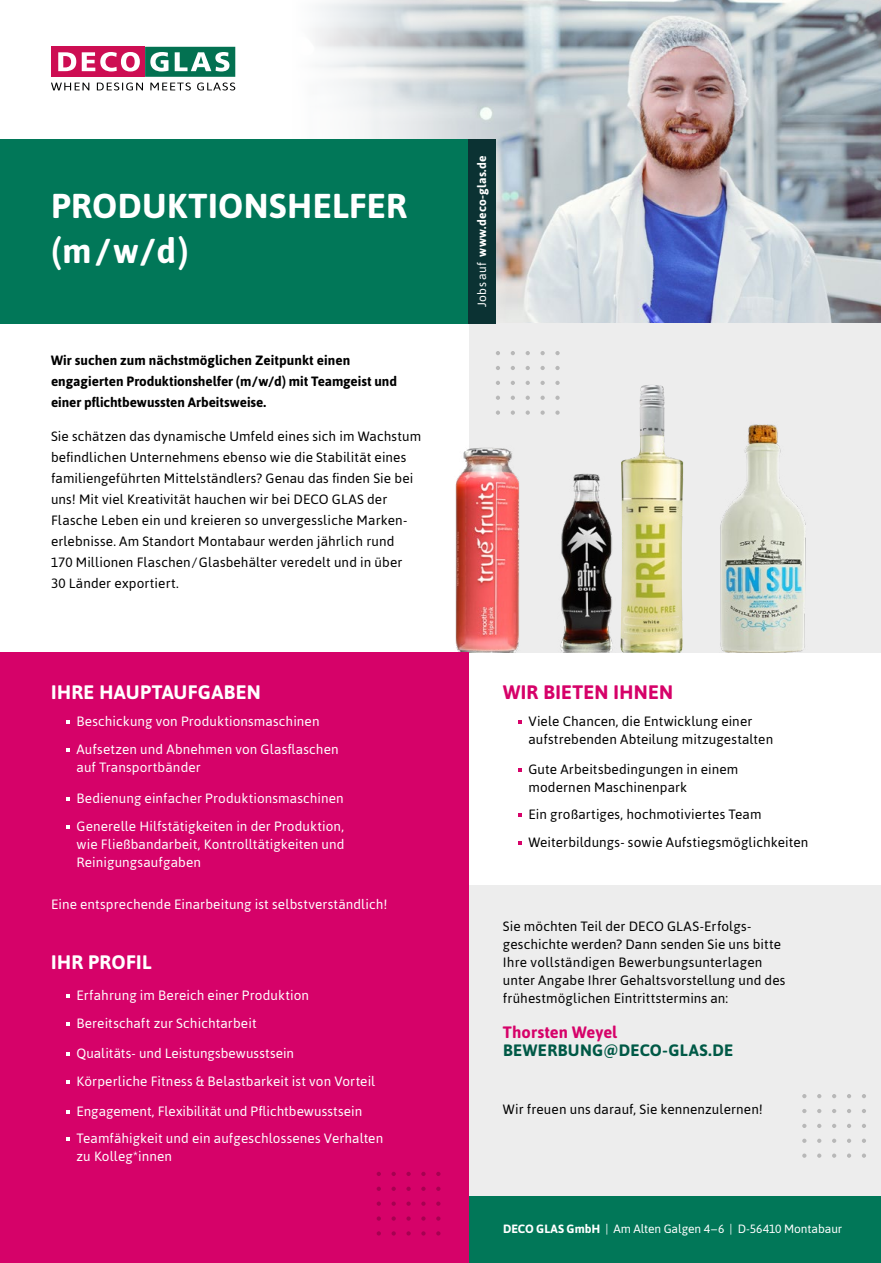
<style>
.page{position:relative;width:881px;height:1263px;background:#fff}
.page>*{position:absolute;margin:0;border:0;box-sizing:border-box;transform-origin:0 0}
.t1{font:700 34.5px/45px "Asap";letter-spacing:.01em;color:#fff}
.t2{font:700 19.5px "Asap";letter-spacing:.015em;color:#fff}
.t3{font:700 19.5px "Asap";letter-spacing:.02em;color:#d60269}
.t4{font:700 16.5px "Asap";letter-spacing:.02em;color:#005946}
.t5{font:700 16.5px "Asap";letter-spacing:.005em;color:#d60269}
.t6{font:13.5px/21px "Asap";letter-spacing:.01em;color:#000}
.t7{font:13.5px/27.8px "Asap";letter-spacing:.01em;color:#fff}
.t8{font:700 13.5px/21px "Asap";color:#000}
.t9{font:12px "Asap";letter-spacing:-.005em;color:#fff}
.t10{font:700 12px "Asap";letter-spacing:.02em;color:#fff}
.s1{font-weight:400}
.s2{font-weight:700}
</style>
<div class="page">
<img style="left:315px;top:0;width:565px;height:323px">
<div style="left:468px;top:323px;width:412px;height:330px;background:#ededed"></div>
<img style="left:720px;top:424px;width:86px;height:229px">
<img style="left:453px;top:433px;width:67px;height:220px">
<img style="left:620px;top:385px;width:63px;height:268px">
<img style="left:560px;top:473px;width:53px;height:180px">
<div style="left:468px;top:1196px;width:412px;height:67px;background:#017758"></div>
<div style="left:464px;top:885px;width:416px;height:311px;background:#ededed"></div>
<div style="left:0;top:653px;width:468px;height:610px;background:#d60269"></div>
<svg style="left:376px;top:1172px;width:5px;height:4px"></svg>
<svg style="left:391px;top:1172px;width:4px;height:4px"></svg>
<svg style="left:406px;top:1172px;width:4px;height:4px"></svg>
<svg style="left:421px;top:1172px;width:4px;height:4px"></svg>
<svg style="left:436px;top:1172px;width:4px;height:4px"></svg>
<svg style="left:376px;top:1187px;width:5px;height:4px"></svg>
<svg style="left:391px;top:1187px;width:4px;height:4px"></svg>
<svg style="left:406px;top:1187px;width:4px;height:4px"></svg>
<svg style="left:421px;top:1187px;width:4px;height:4px"></svg>
<svg style="left:436px;top:1187px;width:4px;height:4px"></svg>
<svg style="left:376px;top:1201px;width:5px;height:5px"></svg>
<svg style="left:391px;top:1201px;width:4px;height:5px"></svg>
<svg style="left:406px;top:1201px;width:4px;height:5px"></svg>
<svg style="left:421px;top:1201px;width:4px;height:5px"></svg>
<svg style="left:436px;top:1201px;width:4px;height:5px"></svg>
<svg style="left:376px;top:1216px;width:5px;height:5px"></svg>
<svg style="left:391px;top:1216px;width:4px;height:5px"></svg>
<svg style="left:406px;top:1216px;width:4px;height:5px"></svg>
<svg style="left:421px;top:1216px;width:4px;height:5px"></svg>
<svg style="left:436px;top:1216px;width:4px;height:5px"></svg>
<svg style="left:376px;top:1231px;width:5px;height:4px"></svg>
<svg style="left:391px;top:1231px;width:4px;height:4px"></svg>
<svg style="left:406px;top:1231px;width:4px;height:4px"></svg>
<svg style="left:421px;top:1231px;width:4px;height:4px"></svg>
<svg style="left:436px;top:1231px;width:4px;height:4px"></svg>
<svg style="left:496px;top:351px;width:4px;height:4px"></svg>
<svg style="left:510px;top:351px;width:4px;height:4px"></svg>
<svg style="left:525px;top:351px;width:4px;height:4px"></svg>
<svg style="left:540px;top:351px;width:4px;height:4px"></svg>
<svg style="left:555px;top:351px;width:4px;height:4px"></svg>
<svg style="left:496px;top:366px;width:4px;height:4px"></svg>
<svg style="left:510px;top:366px;width:4px;height:4px"></svg>
<svg style="left:525px;top:366px;width:4px;height:4px"></svg>
<svg style="left:540px;top:366px;width:4px;height:4px"></svg>
<svg style="left:555px;top:366px;width:4px;height:4px"></svg>
<svg style="left:496px;top:381px;width:4px;height:4px"></svg>
<svg style="left:510px;top:381px;width:4px;height:4px"></svg>
<svg style="left:525px;top:381px;width:4px;height:4px"></svg>
<svg style="left:540px;top:381px;width:4px;height:4px"></svg>
<svg style="left:555px;top:381px;width:4px;height:4px"></svg>
<svg style="left:496px;top:396px;width:4px;height:4px"></svg>
<svg style="left:510px;top:396px;width:4px;height:4px"></svg>
<svg style="left:525px;top:396px;width:4px;height:4px"></svg>
<svg style="left:540px;top:396px;width:4px;height:4px"></svg>
<svg style="left:555px;top:396px;width:4px;height:4px"></svg>
<svg style="left:496px;top:410px;width:4px;height:5px"></svg>
<svg style="left:510px;top:410px;width:4px;height:5px"></svg>
<svg style="left:525px;top:410px;width:4px;height:5px"></svg>
<svg style="left:540px;top:410px;width:4px;height:5px"></svg>
<svg style="left:555px;top:410px;width:4px;height:5px"></svg>
<svg style="left:802px;top:1094px;width:4px;height:4px"></svg>
<svg style="left:817px;top:1094px;width:4px;height:4px"></svg>
<svg style="left:832px;top:1094px;width:4px;height:4px"></svg>
<svg style="left:847px;top:1094px;width:3px;height:4px"></svg>
<svg style="left:862px;top:1094px;width:3px;height:4px"></svg>
<svg style="left:802px;top:1109px;width:4px;height:4px"></svg>
<svg style="left:817px;top:1109px;width:4px;height:4px"></svg>
<svg style="left:832px;top:1109px;width:4px;height:4px"></svg>
<svg style="left:847px;top:1109px;width:3px;height:4px"></svg>
<svg style="left:862px;top:1109px;width:3px;height:4px"></svg>
<svg style="left:802px;top:1124px;width:4px;height:4px"></svg>
<svg style="left:817px;top:1124px;width:4px;height:4px"></svg>
<svg style="left:832px;top:1124px;width:4px;height:4px"></svg>
<svg style="left:847px;top:1124px;width:3px;height:4px"></svg>
<svg style="left:862px;top:1124px;width:3px;height:4px"></svg>
<svg style="left:802px;top:1139px;width:4px;height:4px"></svg>
<svg style="left:817px;top:1139px;width:4px;height:4px"></svg>
<svg style="left:832px;top:1139px;width:4px;height:4px"></svg>
<svg style="left:862px;top:1139px;width:3px;height:4px"></svg>
<svg style="left:802px;top:1153px;width:4px;height:5px"></svg>
<svg style="left:817px;top:1153px;width:4px;height:5px"></svg>
<svg style="left:832px;top:1153px;width:4px;height:5px"></svg>
<svg style="left:847px;top:1153px;width:3px;height:5px"></svg>
<svg style="left:862px;top:1153px;width:3px;height:5px"></svg>
<div style="left:51px;top:47px;width:94px;height:30px;background:#cd0e53"></div>
<div style="left:145px;top:47px;width:90px;height:30px;background:#037151"></div>
<svg style="left:58px;top:52px;width:18px;height:19px"></svg>
<svg style="left:82px;top:52px;width:58px;height:19px"></svg>
<svg style="left:150px;top:52px;width:18px;height:19px"></svg>
<svg style="left:175px;top:52px;width:54px;height:19px"></svg>
<svg style="left:51px;top:83px;width:38px;height:7px"></svg>
<svg style="left:97px;top:83px;width:46px;height:7px"></svg>
<svg style="left:150px;top:83px;width:41px;height:7px"></svg>
<svg style="left:197px;top:83px;width:38px;height:7px"></svg>
<div style="left:0;top:139px;width:470px;height:184px;background:#017758"></div>
<div style="left:468px;top:139px;width:27px;height:184px;background:#0b3233"></div>
<svg style="left:66px;top:720px;width:4px;height:4px"></svg>
<svg style="left:66px;top:748px;width:4px;height:4px"></svg>
<svg style="left:66px;top:797px;width:4px;height:4px"></svg>
<svg style="left:66px;top:825px;width:4px;height:3px"></svg>
<svg style="left:66px;top:994px;width:4px;height:4px"></svg>
<svg style="left:66px;top:1022px;width:4px;height:4px"></svg>
<svg style="left:66px;top:1052px;width:4px;height:4px"></svg>
<svg style="left:66px;top:1080px;width:4px;height:3px"></svg>
<svg style="left:66px;top:1110px;width:4px;height:3px"></svg>
<svg style="left:66px;top:1137px;width:4px;height:4px"></svg>
<svg style="left:518px;top:720px;width:3px;height:4px"></svg>
<svg style="left:518px;top:768px;width:3px;height:4px"></svg>
<svg style="left:518px;top:813px;width:3px;height:4px"></svg>
<svg style="left:518px;top:841px;width:3px;height:4px"></svg>
<h1 class="t1" style="left:51px;top:182px;width:357px">PRODUKTIONSHELFER (m/w/d)</h1>
<p class="t8" style="left:51px;top:349px;width:347px">Wir suchen zum nächstmöglichen Zeitpunkt einen engagierten Produktionshelfer (m/w/d) mit Teamgeist und einer pflichtbewussten Arbeitsweise.</p>
<p class="t6" style="left:51px;top:425px;width:371px">Sie schätzen das dynamische Umfeld eines sich im Wachstum befindlichen Unternehmens ebenso wie die Stabilität eines familiengeführten Mittelständlers? Genau das finden Sie bei uns! Mit viel Kreativität hauchen wir bei DECO GLAS der Flasche Leben ein und kreieren so unvergessliche Marken&shy;erlebnisse. Am Standort Montabaur werden jährlich rund<br>170 Millionen Flaschen/Glasbehälter veredelt und in über<br>30 Länder exportiert.</p>
<h2 class="t2" style="left:51px;top:679px;width:211px">IHRE HAUPTAUFGABEN</h2>
<p class="t7" style="left:76px;top:707px;width:263px">Beschickung von Produktionsmaschinen<br>Aufsetzen und Abnehmen von Glasflaschen</p>
<p class="t7" style="left:76px;top:753px;width:126px">auf Transportbänder</p>
<p class="t7" style="left:76px;top:784px;width:269px">Bedienung einfacher Produktionsmaschinen<br>Generelle Hilfstätigkeiten in der Produktion,</p>
<p class="t7" style="left:76px;top:834px;width:269px;line-height:18px">wie Fließbandarbeit, Kontrolltätigkeiten und<br>Reinigungsaufgaben</p>
<p class="t7" style="left:51px;top:890px;width:338px">Eine entsprechende Einarbeitung ist selbstverständlich!</p>
<h2 class="t2" style="left:51px;top:949px;width:102px">IHR PROFIL</h2>
<p class="t7" style="left:76px;top:981px;width:234px">Erfahrung im Bereich einer Produktion<br>Bereitschaft zur Schichtarbeit</p>
<p class="t7" style="left:76px;top:1039px;width:300px">Qualitäts- und Leistungsbewusstsein<br>Körperliche Fitness &amp; Belastbarkeit ist von Vorteil</p>
<p class="t7" style="left:76px;top:1096px;width:308px">Engagement, Flexibilität und Pflichtbewusstsein<br>Teamfähigkeit und ein aufgeschlossenes Verhalten</p>
<p class="t7" style="left:76px;top:1142px;width:97px">zu Kolleg*innen</p>
<p class="t10" style="left:474px;top:307px;width:152px;rotate:-90deg"><span class="s1">Jobs auf</span> www.deco-glas.de</p>
<h2 class="t3" style="left:503px;top:679px;width:172px">WIR BIETEN IHNEN</h2>
<p class="t6" style="left:528px;top:712px;width:246px;line-height:18px">Viele Chancen, die Entwicklung einer aufstrebenden Abteilung mitzugestalten</p>
<p class="t6" style="left:528px;top:760px;width:211px;line-height:17.2px">Gute Arbeitsbedingungen in einem modernen Maschinenpark</p>
<p class="t6" style="left:528px;top:800px;width:281px;line-height:27.8px">Ein großartiges, hochmotiviertes Team<br>Weiterbildungs- sowie Aufstiegsmöglichkeiten</p>
<p class="t6" style="left:502px;top:916px;width:284px;line-height:18px">Sie möchten Teil der DECO GLAS-Erfolgs&shy;geschichte werden? Dann senden Sie uns bitte Ihre vollständigen Bewerbungsunterlagen unter Angabe Ihrer Gehaltsvorstellung und des frühestmöglichen Eintrittstermins an:</p>
<p class="t5" style="left:502px;top:1021px;width:116px">Thorsten Weyel</p>
<p class="t4" style="left:503px;top:1039px;width:232px">BEWERBUNG@DECO-GLAS.DE</p>
<p class="t6" style="left:502px;top:1098px;width:261px">Wir freuen uns darauf, Sie kennenzulernen!</p>
<p class="t9" style="left:503px;top:1221px;width:340px"><span class="s2">DECO GLAS GmbH</span> | Am Alten Galgen 4–6 | D-56410 Montabaur</p>
</div>
